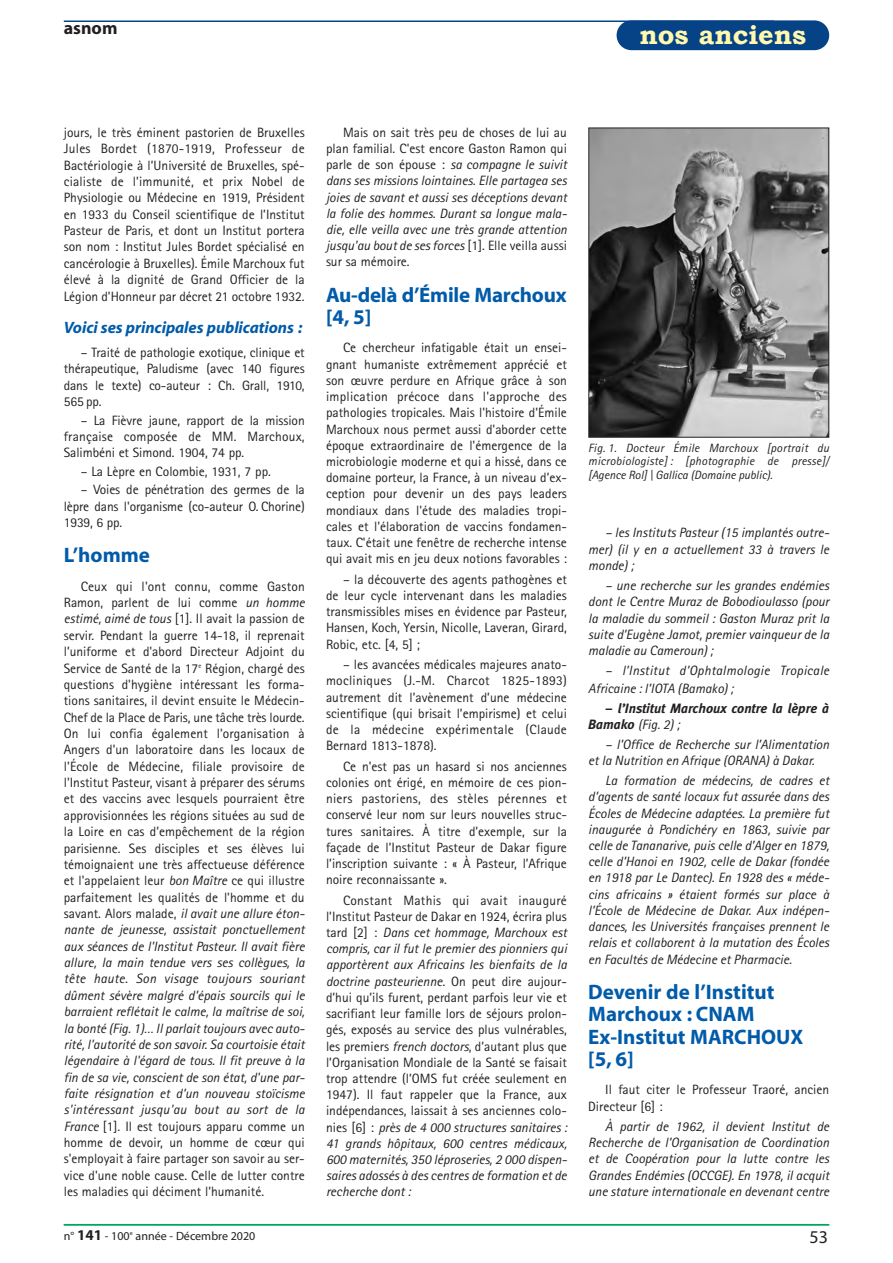
<style>
.page{position:relative;width:893px;height:1263px;background:#fff}
.page>*{position:absolute;margin:0;border:0;box-sizing:border-box;transform-origin:0 0}
.t1{font:700 27px "Bookman Old Style";color:#fff8ae}
.t2{font:700 21px/22.5px "Myriad";color:#015ba9}
.t3{font:700 18px "Myriad";color:#231f20}
.t4{font:18px "Myriad";color:#231f20}
.t5{font:italic 700 16.5px "Myriad";letter-spacing:-.005em;color:#015ba9}
.t6{font:13.5px/16.4px "Rotis Sans Serif";color:#231f20;text-align:justify}
.t7{font:italic 13.5px/16.2px "Rotis Sans Serif";color:#231f20;text-align:justify}
.t8{font:italic 13.5px/17.2px "Rotis Sans Serif";letter-spacing:.02em;color:#231f20}
.t9{font:italic 700 13.5px/16.2px "Meta";color:#231f20}
.t10{font:italic 12px/13.5px "Rotis Sans Serif";color:#231f20;text-align:justify}
.t11{font:12px "Myriad";color:#231f20}
.s1{font-style:italic}
.s2{font-weight:700;font-size:15px}
.s3{font-style:normal}
.s4{font-family:"Rotis Sans Serif";font-weight:400}
</style>
<div class="page">
<hr style="left:64px;top:1224px;width:765px;height:1px;background:#00a65f">
<img style="left:590px;top:130px;width:237px;height:306px">
<div style="left:588px;top:128px;width:241px;height:310px;border:1px solid #231f20"></div>
<hr style="left:64px;top:21px;width:710px;height:1px;background:#054286">
<div style="left:617px;top:20px;width:212px;height:30px;background:#054286;border-radius:15px"></div>
<p class="t3" style="left:64px;top:21px;width:55px">asnom</p>
<p class="t1" style="left:639px;top:19px;width:168px">nos anciens</p>
<p class="t6" style="left:64px;top:125px;width:242px">jours, le très éminent pastorien de Bruxelles Jules Bordet (1870-1919, Professeur de Bactériologie à l’Université de Bruxelles, spé&shy;cialiste de l’immunité, et prix Nobel de Physiologie ou Médecine en 1919, Président en 1933 du Conseil scientifique de l’Institut Pasteur de Paris, et dont un Institut portera son nom : Institut Jules Bordet spécialisé en cancérologie à Bruxelles). Émile Marchoux fut élevé à la dignité de Grand Officier de la Légion d'Honneur par décret 21 octobre 1932.</p>
<p class="t5" style="left:64px;top:321px;width:240px">Voici ses principales publications :</p>
<p class="t6" style="left:64px;top:346px;width:242px;text-indent:17px">– Traité de pathologie exotique, clinique et thérapeutique, Paludisme (avec 140 figures dans le texte) co-auteur : Ch. Grall, 1910, 565 pp.</p>
<p class="t6" style="left:64px;top:413px;width:242px;text-indent:17px">– La Fièvre jaune, rapport de la mission française composée de MM. Marchoux, Salimbéni et Simond. 1904, 74 pp.</p>
<p class="t6" style="left:81px;top:464px;width:192px">– La Lèpre en Colombie, 1931, 7 pp.</p>
<p class="t6" style="left:64px;top:483px;width:242px;text-indent:17px">– Voies de pénétration des germes de la lèpre dans l'organisme (co-auteur O. Chorine)<br>1939, 6 pp.</p>
<p class="t2" style="left:64px;top:546px;width:88px">L’homme</p>
<p class="t6" style="left:64px;top:579px;width:243px;text-indent:17px">Ceux qui l'ont connu, comme Gaston Ramon, parlent de lui comme <span class="s1">un homme estimé, aimé de tous</span> [1]. Il avait la passion de servir. Pendant la guerre 14-18, il reprenait l’uniforme et d'abord Directeur Adjoint du Service de Santé de la 17<sup>e</sup> Région, chargé des questions d'hygiène intéressant les forma&shy;tions sanitaires, il devint ensuite le Médecin-Chef de la Place de Paris, une tâche très lourde.<br>On lui confia également l'organisation à Angers d’un laboratoire dans les locaux de l'École de Médecine, filiale provisoire de l'Institut Pasteur, visant à préparer des sérums et des vaccins avec lesquels pourraient être approvisionnées les régions situées au sud de la Loire en cas d’empêchement de la région parisienne. Ses disciples et ses élèves lui témoignaient une très affectueuse déférence et l'appelaient leur <span class="s1">bon Maître</span> ce qui illustre parfaitement les qualités de l'homme et du savant. Alors malade, <span class="s1">il avait une allure éton&shy;nante de jeunesse, assistait ponctuellement aux séances de l'Institut Pasteur. Il avait fière allure, la main tendue vers ses collègues, la tête haute. Son visage toujours souriant dûment sévère malgré d’épais sourcils qui le barraient reflétait le calme, la maîtrise de soi, la bonté (Fig. 1)… Il parlait toujours avec auto&shy;rité, l'autorité de son savoir. Sa courtoisie était légendaire à l'égard de tous. Il fit preuve à la fin de sa vie, conscient de son état, d'une par&shy;faite résignation et d’un nouveau stoïcisme s'intéressant jusqu'au bout au sort de la France</span> [1]. Il est toujours apparu comme un homme de devoir, un homme de cœur qui s'employait à faire partager son savoir au ser&shy;vice d'une noble cause. Celle de lutter contre les maladies qui déciment l’humanité.</p>
<p class="t11" style="left:64px;top:1231px;width:193px">n° <span class="s2">141</span> - 100<sup>e</sup> année - Décembre 2020</p>
<p class="t7" style="left:326px;top:125px;width:242px;text-indent:17px"><span class="s3">Mais on sait très peu de choses de lui au plan familial. C'est encore Gaston Ramon qui parle de son épouse :</span> sa compagne le suivit dans ses missions lointaines. Elle partagea ses joies de savant et aussi ses déceptions devant la folie des hommes. Durant sa longue mala&shy;die, elle veilla avec une très grande attention jusqu'au bout de ses forces <span class="s3">[1]. Elle veilla aussi sur sa mémoire.</span></p>
<p class="t2" style="left:326px;top:285px;width:242px">Au-delà d’Émile Marchoux [4, 5]</p>
<p class="t6" style="left:326px;top:341px;width:242px;text-indent:17px">Ce chercheur infatigable était un ensei&shy;gnant humaniste extrêmement apprécié et son œuvre perdure en Afrique grâce à son implication précoce dans l'approche des pathologies tropicales. Mais l'histoire d’Émile Marchoux nous permet aussi d'aborder cette époque extraordinaire de l'émergence de la microbiologie moderne et qui a hissé, dans ce domaine porteur, la France, à un niveau d’ex&shy;ception pour devenir un des pays leaders mondiaux dans l'étude des maladies tropi&shy;cales et l'élaboration de vaccins fondamen&shy;taux. C'était une fenêtre de recherche intense qui avait mis en jeu deux notions favorables :</p>
<p class="t6" style="left:326px;top:572px;width:242px;text-indent:17px">– la découverte des agents pathogènes et de leur cycle intervenant dans les maladies transmissibles mises en évidence par Pasteur, Hansen, Koch, Yersin, Nicolle, Laveran, Girard, Robic, etc. [4, 5] ;</p>
<p class="t6" style="left:326px;top:658px;width:242px;text-indent:17px">– les avancées médicales majeures anato&shy;mocliniques (J.-M. Charcot 1825-1893) autrement dit l’avènement d’une médecine scientifique (qui brisait l’empirisme) et celui de la médecine expérimentale (Claude Bernard 1813-1878).</p>
<p class="t6" style="left:326px;top:759px;width:242px;text-indent:17px">Ce n'est pas un hasard si nos anciennes colonies ont érigé, en mémoire de ces pion&shy;niers pastoriens, des stèles pérennes et conservé leur nom sur leurs nouvelles struc&shy;tures sanitaires. À titre d’exemple, sur la façade de l’Institut Pasteur de Dakar figure l’inscription suivante : « À Pasteur, l’Afrique noire reconnaissante ».</p>
<p class="t6" style="left:326px;top:893px;width:243px;text-indent:17px">Constant Mathis qui avait inauguré l’Institut Pasteur de Dakar en 1924, écrira plus tard [2] : <span class="s1">Dans cet hommage, Marchoux est compris, car il fut le premier des pionniers qui apportèrent aux Africains les bienfaits de la doctrine pasteurienne.</span> On peut dire aujour&shy;d’hui qu’ils furent, perdant parfois leur vie et sacrifiant leur famille lors de séjours prolon&shy;gés, exposés au service des plus vulnérables, les premiers <span class="s1">french doctors</span>, d’autant plus que l’Organisation Mondiale de la Santé se faisait trop attendre (l’OMS fut créée seulement en 1947). Il faut rappeler que la France, aux indépendances, laissait à ses anciennes colo&shy;nies [6] : <span class="s1">près de 4 000 structures sanitaires :<br>41 grands hôpitaux, 600 centres médicaux, 600 maternités, 350 léproseries, 2 000 dispen&shy;saires adossés à des centres de formation et de recherche dont :</span></p>
<p class="t10" style="left:588px;top:442px;width:242px">Fig. 1. Docteur Émile Marchoux [portrait du microbiolo giste] : [photographie de presse]/ [Agence Rol] | Gallica (Domaine public).</p>
<p class="t7" style="left:588px;top:526px;width:243px;text-indent:17px">– les Instituts Pasteur (15 implantés outre&shy;mer) (il y en a actuellement 33 à travers le monde) ;</p>
<p class="t7" style="left:588px;top:579px;width:242px;text-indent:17px">– une recherche sur les grandes endémies dont le Centre Muraz de Bobodioulasso (pour la maladie du sommeil : Gaston Muraz prit la suite d’Eugène Jamot, premier vainqueur de la maladie au Cameroun) ;</p>
<p class="t8" style="left:588px;top:664px;width:242px;text-indent:17px">– l’Institut d’Ophtalmologie Tropicale<br>Africaine : l’IOTA (Bamako) ;</p>
<p class="t9" style="left:588px;top:702px;width:242px;text-indent:17px">– l’Institut Marchoux contre la lèpre à<br>Bamako <span class="s4">(Fig. 2) ;</span></p>
<p class="t7" style="left:588px;top:737px;width:242px;text-indent:17px">– l’Office de Recherche sur l’Alimentation et la Nutrition en Afrique (ORANA) à Dakar.</p>
<p class="t7" style="left:588px;top:774px;width:242px;text-indent:17px">La formation de médecins, de cadres et d’agents de santé locaux fut assurée dans des Écoles de Médecine adaptées. La première fut inaugurée à Pondichéry en 1863, suivie par celle de Tananarive, puis celle d’Alger en 1879, celle d’Hanoi en 1902, celle de Dakar (fondée en 1918 par Le Dantec). En 1928 des « méde&shy;cins africains » étaient formés sur place à l’École de Médecine de Dakar. Aux indépen&shy;dances, les Universités françaises prennent le relais et collaborent à la mutation des Écoles en Facultés de Médecine et Pharmacie.</p>
<p class="t2" style="left:588px;top:982px;width:217px">Devenir de l’Institut<br>Marchoux : CNAM<br>Ex-Institut MARCHOUX [5, 6]</p>
<p class="t6" style="left:588px;top:1083px;width:242px;text-indent:17px">Il faut citer le Professeur Traoré, ancien<br>Directeur [6] :</p>
<p class="t7" style="left:588px;top:1120px;width:242px;text-indent:17px">À partir de 1962, il devient Institut de Recherche de l’Organisation de Coordination et de Coopération pour la lutte contre les Grandes Endémies (OCCGE). En 1978, il acquit une stature internationale en devenant centre</p>
<p class="t4" style="left:809px;top:1230px;width:20px">53</p>
</div>
